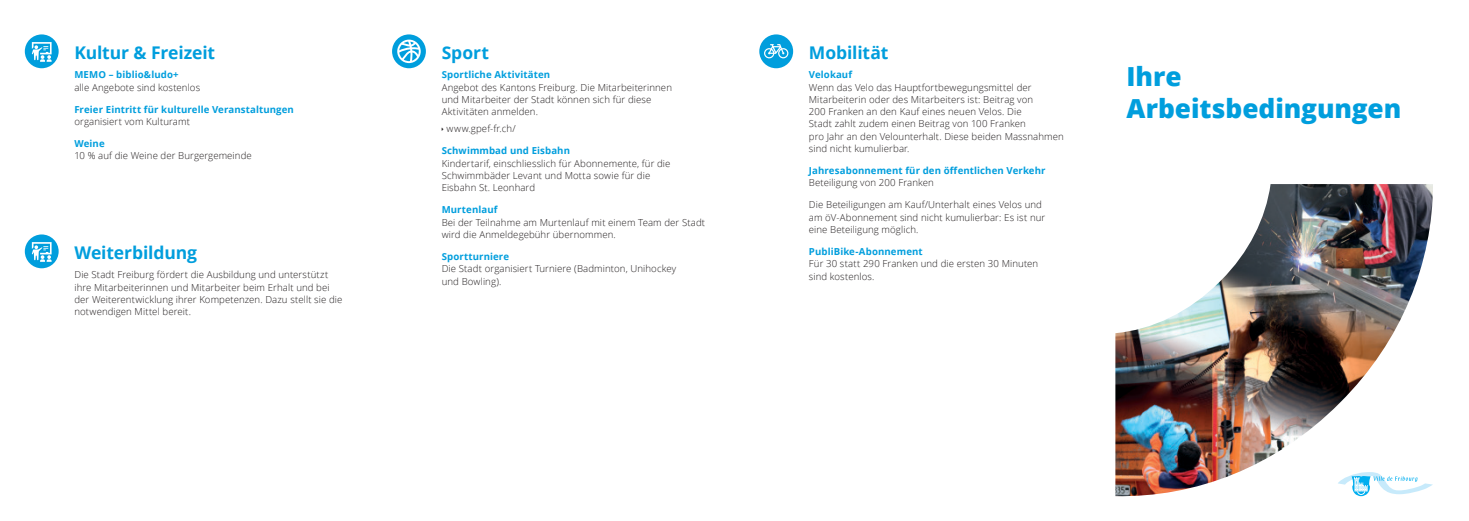
<style>
.page{position:relative;width:1469px;height:521px;background:#fff}
.page>*{position:absolute;margin:0;border:0;box-sizing:border-box;transform-origin:0 0}
.Titre_niveau_2{font:800 26.25px/31.5px "Open Sans";letter-spacing:-.005em;color:#009edd}
.Chapeau{font:700 17.5px "Open Sans";letter-spacing:-.01em;color:#009edd}
.Texte_courant{font:700 17.5px "Open Sans";color:#009edd}
.Texte_courant-2{font:300 9.62px/12.2px "Open Sans";letter-spacing:.01em;color:#231f20}
.Sous-titre{font:700 9.62px "Open Sans";letter-spacing:.01em;color:#009edd}
.Sous-titre-2{font:300 9.62px "Open Sans";letter-spacing:.02em;color:#231f20}
</style>
<div class="page">
<img style="left:1115px;top:184px;width:317px;height:313px">
<svg style="left:1337px;top:472px;width:95px;height:24px"></svg>
<svg style="left:759px;top:34px;width:34px;height:34px"></svg>
<svg style="left:392px;top:34px;width:34px;height:34px"></svg>
<svg style="left:25px;top:34px;width:34px;height:34px"></svg>
<svg style="left:25px;top:234px;width:34px;height:34px"></svg>
<p class="Chapeau" style="left:74px;top:40px;width:142px">Kultur &amp; Freizeit</p>
<p class="Sous-titre" style="left:74px;top:68px;width:106px">MEMO – biblio&amp;ludo+</p>
<p class="Texte_courant-2" style="left:74px;top:81px;width:127px">alle Angebote sind kostenlos</p>
<p class="Sous-titre" style="left:74px;top:102px;width:221px">Freier Eintritt für kulturelle Veranstaltungen</p>
<p class="Texte_courant-2" style="left:74px;top:115px;width:117px">organisiert vom Kulturamt</p>
<p class="Sous-titre" style="left:74px;top:137px;width:32px">Weine</p>
<p class="Texte_courant-2" style="left:74px;top:150px;width:179px">10 % auf die Weine der Burgergemeinde</p>
<p class="Chapeau" style="left:74px;top:240px;width:124px">Weiterbildung</p>
<p class="Texte_courant-2" style="left:74px;top:268px;width:269px">Die Stadt Freiburg fördert die Ausbildung und unterstützt ihre Mitarbeiterinnen und Mitarbeiter beim Erhalt und bei der Weiterentwicklung ihrer Kompetenzen. Dazu stellt sie die notwendigen Mittel bereit.</p>
<p class="Texte_courant" style="left:441px;top:40px;width:49px">Sport</p>
<p class="Sous-titre" style="left:441px;top:68px;width:110px">Sportliche Aktivitäten</p>
<p class="Texte_courant-2" style="left:441px;top:81px;width:232px">Angebot des Kantons Freiburg. Die Mitarbeiterinnen und Mitarbeiter der Stadt können sich für diese<br>Aktivitäten anmelden.</p>
<p class="Sous-titre-2" style="left:446px;top:122px;width:71px">www.gpef-fr.ch/</p>
<p class="Sous-titre" style="left:441px;top:144px;width:130px">Schwimmbad und Eisbahn</p>
<p class="Texte_courant-2" style="left:441px;top:157px;width:230px">Kindertarif, einschliesslich für Abonnemente, für die<br>Schwimmbäder Levant und Motta sowie für die<br>Eisbahn St. Leonhard</p>
<p class="Sous-titre" style="left:441px;top:203px;width:57px">Murtenlauf</p>
<p class="Texte_courant-2" style="left:441px;top:216px;width:265px">Bei der Teilnahme am Murtenlauf mit einem Team der Stadt wird die Anmeldegebühr übernommen.</p>
<p class="Sous-titre" style="left:441px;top:250px;width:69px">Sportturniere</p>
<p class="Texte_courant-2" style="left:441px;top:262px;width:236px">Die Stadt organisiert Turniere (Badminton, Unihockey und Bowling).</p>
<p class="Chapeau" style="left:809px;top:40px;width:81px">Mobilität</p>
<p class="Sous-titre" style="left:809px;top:68px;width:45px">Velokauf</p>
<p class="Texte_courant-2" style="left:809px;top:81px;width:256px">Wenn das Velo das Hauptfortbewegungsmittel der Mitarbeiterin oder des Mitarbeiters ist: Beitrag von<br>200 Franken an den Kauf eines neuen Velos. Die<br>Stadt zahlt zudem einen Beitrag von 100 Franken<br>pro Jahr an den Velounterhalt. Diese beiden Massnahmen sind nicht kumulierbar.</p>
<p class="Sous-titre" style="left:809px;top:164px;width:238px">Jahresabonnement für den öffentlichen Verkehr</p>
<p class="Texte_courant-2" style="left:809px;top:176px;width:126px">Beteiligung von 200 Franken</p>
<p class="Texte_courant-2" style="left:809px;top:199px;width:238px">Die Beteiligungen am Kauf/Unterhalt eines Velos und am öV-Abonnement sind nicht kumulierbar: Es ist nur eine Beteiligung möglich.</p>
<p class="Sous-titre" style="left:809px;top:245px;width:115px">PubliBike-Abonnement</p>
<p class="Texte_courant-2" style="left:809px;top:257px;width:231px">Für 30 statt 290 Franken und die ersten 30 Minuten sind kostenlos.</p>
<p class="Titre_niveau_2" style="left:1126px;top:60px;width:276px">Ihre<br>Arbeitsbedingungen</p>
</div>
